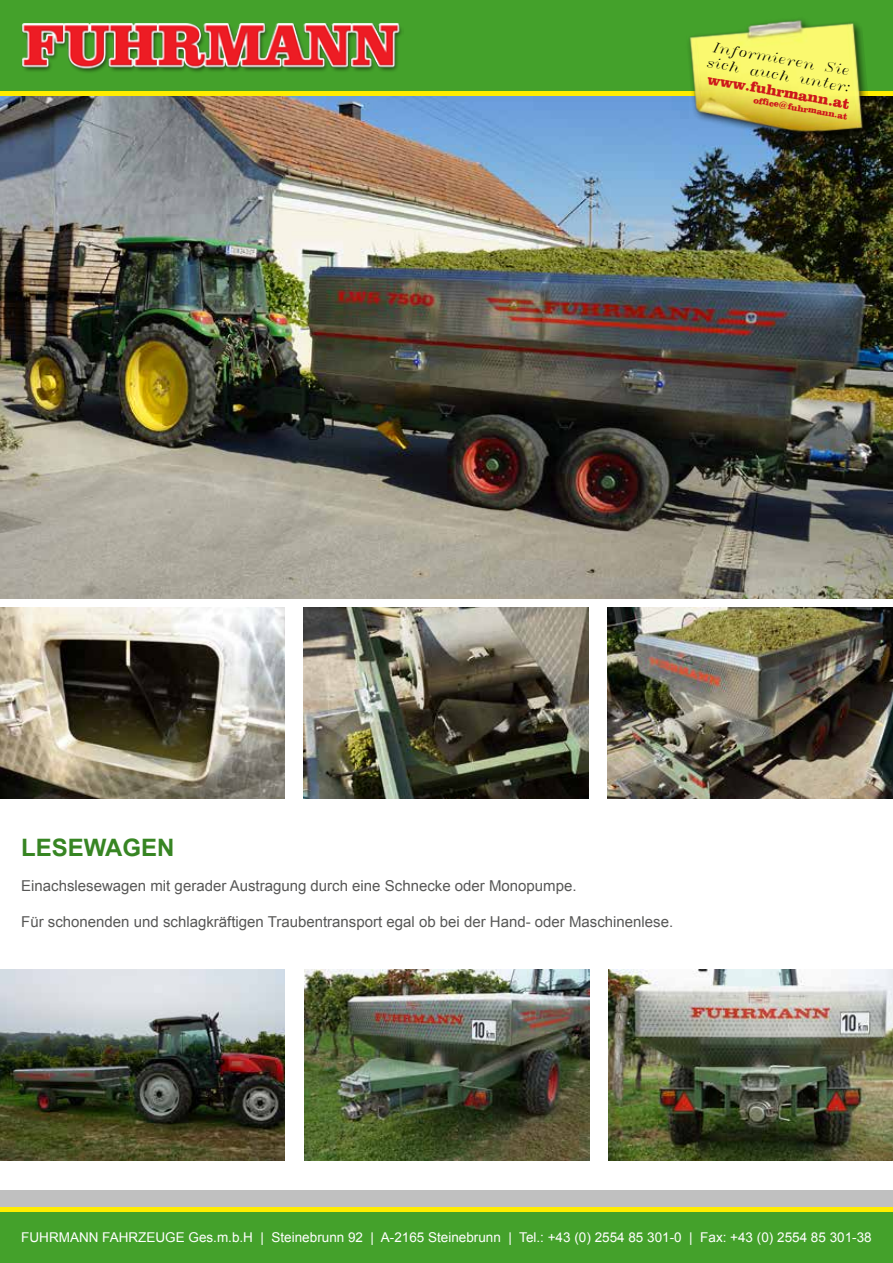
<style>
.page{position:relative;width:893px;height:1263px;background:#fff}
.page>*{position:absolute;margin:0;border:0;box-sizing:border-box;transform-origin:0 0}
.t1{font:700 24px "Arial";color:#378523}
.t2{font:15px "Arial";color:#575756}
.t3{font:900 15px "Clarendon BT";color:#cd171a}
.t4{font:13.5px "Arial";color:#fff}
.t5{font:13.5px/16.2px "Italic T";color:#000}
.t6{font:900 9px "Clarendon BT";color:#cd171a}
</style>
<div class="page">
<img style="left:0;top:607px;width:285px;height:191px">
<img style="left:608px;top:607px;width:285px;height:191px">
<img style="left:304px;top:607px;width:285px;height:191px">
<img style="left:0;top:96px;width:893px;height:502px">
<img style="left:0;top:969px;width:285px;height:192px">
<img style="left:608px;top:969px;width:285px;height:192px">
<img style="left:304px;top:969px;width:285px;height:192px">
<div style="left:0;top:1191px;width:893px;height:72px;background:#c0c0c0"></div>
<div style="left:0;top:1212px;width:893px;height:51px;background:#44a12b"></div>
<div style="left:0;top:0;width:893px;height:96px;background:#44a12b"></div>
<div style="left:0;top:91px;width:893px;height:5px;background:#ffed00"></div>
<hr style="left:0;top:1208px;width:893px;height:4px;background:#ffed00">
<img style="left:22px;top:23px;width:380px;height:50px">
<img style="left:683px;top:19px;width:189px;height:133px">
<p class="t5" style="left:711px;top:38px;width:148px;rotate:10deg">Informieren Sie sich auch unter:</p>
<p class="t3" style="left:709px;top:69px;width:145px;rotate:10deg">www.fuhrmann.at</p>
<p class="t6" style="left:754px;top:94px;width:97px;rotate:10deg">office@fuhrmann.at</p>
<h1 class="t1" style="left:21px;top:832px;width:155px">LESEWAGEN</h1>
<p class="t2" style="left:21px;top:876px;width:557px">Einachslesewagen mit gerader Austragung durch eine Schnecke oder Monopumpe.</p>
<p class="t2" style="left:21px;top:912px;width:654px">Für schonenden und schlagkräftigen Traubentransport egal ob bei der Hand- oder Maschinenlese.</p>
<p class="t4" style="left:21px;top:1228px;width:852px">FUHRMANN FAHRZEUGE Ges.m.b.H | Steinebrunn 92 | A-2165 Steinebrunn | Tel.: +43 (0) 2554 85 301-0 | Fax: +43 (0) 2554 85 301-38</p>
</div>
